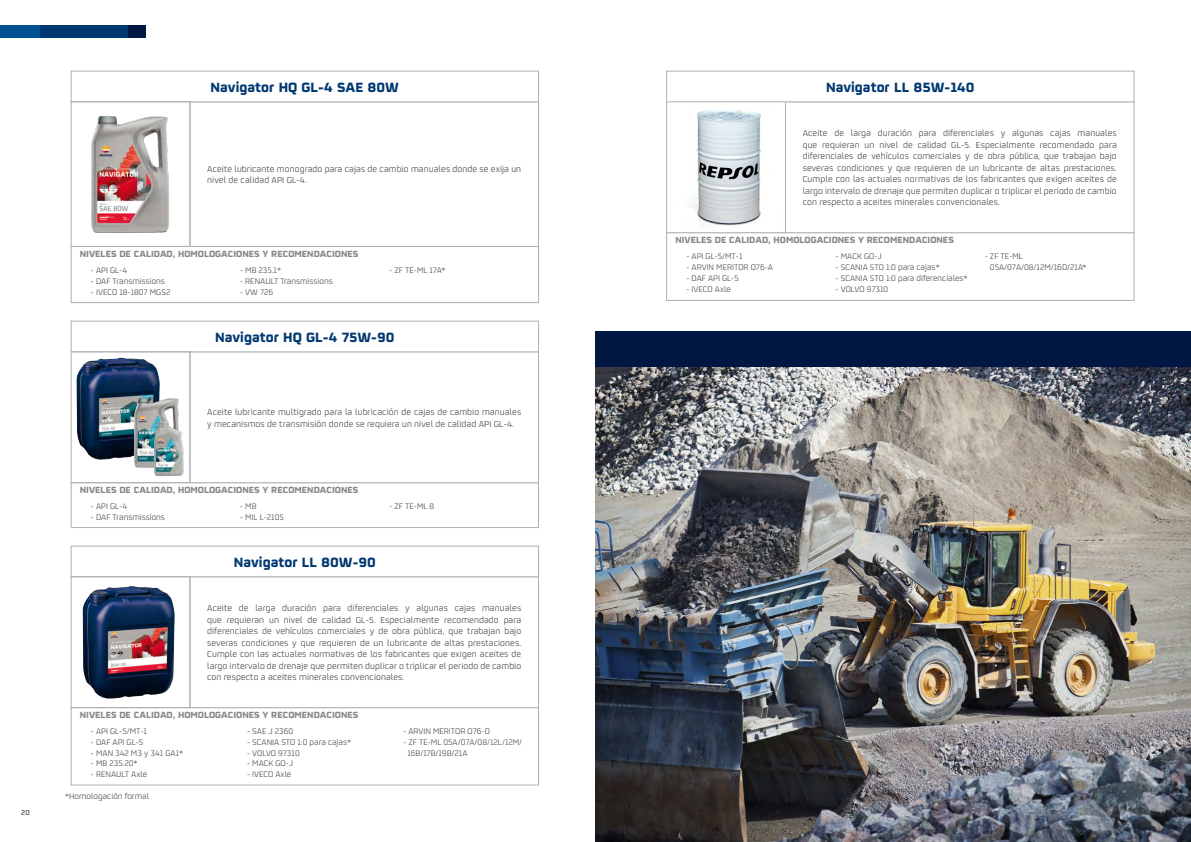
<style>
.page{position:relative;width:1191px;height:842px;background:#fff}
.page>*{position:absolute;margin:0;border:0;box-sizing:border-box;transform-origin:0 0}
.t1{font:700 15px "Repsol";color:#003871}
.t2{font:700 10px "Repsol";color:#85878b}
.t3{font:9.5px/11.5px "Repsol";letter-spacing:.01em;color:#4f5159;text-align:justify}
.t4{font:9px/10.8px "Repsol";color:#58585a}
.t5{font:600 8px "Repsol";color:#58585a}
</style>
<div class="page">
<div style="left:5px;top:25px;width:141px;height:13px;background:#001744"></div>
<div style="left:39px;top:25px;width:89px;height:13px;background:#003871"></div>
<div style="left:0;top:25px;width:39px;height:13px;background:#004f90"></div>
<div style="left:666px;top:232px;width:468px;height:69px;border:1px solid #adb1b3"></div>
<div style="left:785px;top:102px;width:349px;height:131px;border:1px solid #adb1b3"></div>
<div style="left:666px;top:71px;width:468px;height:31px;border:1px solid #adb1b3"></div>
<div style="left:71px;top:246px;width:468px;height:57px;border:1px solid #adb1b3"></div>
<div style="left:190px;top:102px;width:349px;height:145px;border:1px solid #adb1b3"></div>
<div style="left:71px;top:71px;width:468px;height:31px;border:1px solid #adb1b3"></div>
<img style="left:91px;top:115px;width:79px;height:118px">
<div style="left:71px;top:102px;width:119px;height:145px;border:1px solid #adb1b3"></div>
<img style="left:691px;top:110px;width:70px;height:116px">
<div style="left:666px;top:102px;width:119px;height:131px;border:1px solid #adb1b3"></div>
<div style="left:71px;top:707px;width:468px;height:78px;border:1px solid #adb1b3"></div>
<div style="left:190px;top:576px;width:349px;height:132px;border:1px solid #adb1b3"></div>
<div style="left:71px;top:546px;width:468px;height:31px;border:1px solid #adb1b3"></div>
<img style="left:83px;top:586px;width:92px;height:113px">
<div style="left:71px;top:576px;width:119px;height:132px;border:1px solid #adb1b3"></div>
<img style="left:595px;top:366px;width:596px;height:476px">
<div style="left:595px;top:331px;width:596px;height:35px;background:#001744"></div>
<div style="left:71px;top:482px;width:468px;height:46px;border:1px solid #adb1b3"></div>
<div style="left:190px;top:352px;width:349px;height:131px;border:1px solid #adb1b3"></div>
<div style="left:71px;top:321px;width:468px;height:31px;border:1px solid #adb1b3"></div>
<img style="left:77px;top:358px;width:83px;height:102px">
<div style="left:71px;top:352px;width:119px;height:131px;border:1px solid #adb1b3"></div>
<img style="left:131px;top:398px;width:48px;height:69px">
<img style="left:152px;top:415px;width:37px;height:66px">
<p class="t5" style="left:21px;top:807px;width:10px">20</p>
<h1 class="t1" style="left:211px;top:75px;width:190px">Navigator HQ GL-4 SAE 80W</h1>
<p class="t3" style="left:207px;top:163px;width:315px">Aceite lubricante monogrado para cajas de cambio manuales donde se exija un nivel de calidad API GL-4.</p>
<p class="t2" style="left:80px;top:246px;width:280px">NIVELES DE CALIDAD, HOMOLOGACIONES Y RECOMENDACIONES</p>
<p class="t4" style="left:91px;top:264px;width:38px">- API GL-4</p>
<p class="t4" style="left:91px;top:275px;width:76px">- DAF Transmissions</p>
<p class="t4" style="left:91px;top:286px;width:81px">- IVECO 18-1807 MGS2</p>
<p class="t4" style="left:240px;top:264px;width:43px">- MB 235.1*</p>
<p class="t4" style="left:240px;top:275px;width:94px">- RENAULT Transmissions</p>
<p class="t4" style="left:240px;top:286px;width:35px">- VW 726</p>
<p class="t4" style="left:389px;top:264px;width:58px">- ZF TE-ML 17A*</p>
<h1 class="t1" style="left:215px;top:325px;width:181px">Navigator HQ GL-4 75W-90</h1>
<p class="t3" style="left:207px;top:406px;width:315px">Aceite lubricante multigrado para la lubricación de cajas de cambio manuales y mecanismos de transmisión donde se requiera un nivel de calidad API GL-4.</p>
<p class="t2" style="left:80px;top:482px;width:280px">NIVELES DE CALIDAD, HOMOLOGACIONES Y RECOMENDACIONES</p>
<p class="t4" style="left:91px;top:500px;width:38px">- API GL-4</p>
<p class="t4" style="left:91px;top:511px;width:76px">- DAF Transmissions</p>
<p class="t4" style="left:240px;top:500px;width:18px">- MB</p>
<p class="t4" style="left:240px;top:511px;width:45px">- MIL L-2105</p>
<h1 class="t1" style="left:234px;top:550px;width:143px">Navigator LL 80W-90</h1>
<p class="t4" style="left:389px;top:500px;width:46px">- ZF TE-ML 8</p>
<p class="t3" style="left:207px;top:602px;width:315px">Aceite de larga duración para diferenciales y algunas cajas manuales que requieran un nivel de calidad GL-5. Especialmente recomendado para diferenciales de vehículos comerciales y de obra pública, que trabajan bajo severas condiciones y que requieren de un lubricante de altas prestaciones.<br>Cumple con las actuales normativas de los fabricantes que exigen aceites de largo intervalo de drenaje que permiten duplicar o triplicar el periodo de cambio con respecto a aceites minerales convencionales.</p>
<p class="t2" style="left:80px;top:707px;width:280px">NIVELES DE CALIDAD, HOMOLOGACIONES Y RECOMENDACIONES</p>
<p class="t4" style="left:91px;top:725px;width:58px">- API GL-5/MT-1</p>
<p class="t4" style="left:91px;top:736px;width:54px">- DAF API GL-5</p>
<p class="t4" style="left:91px;top:747px;width:94px">- MAN 342 M3 y 341 GA1*</p>
<p class="t4" style="left:91px;top:758px;width:48px">- MB 235.20*</p>
<p class="t4" style="left:91px;top:768px;width:58px">- RENAULT Axle</p>
<p class="t4" style="left:65px;top:790px;width:85px">*Homologación formal</p>
<p class="t4" style="left:247px;top:725px;width:48px">- SAE J 2360</p>
<p class="t4" style="left:247px;top:736px;width:106px">- SCANIA STO 1:0 para cajas*</p>
<p class="t4" style="left:247px;top:747px;width:54px">- VOLVO 97310</p>
<p class="t4" style="left:247px;top:758px;width:47px">- MACK GO-J</p>
<p class="t4" style="left:247px;top:768px;width:46px">- IVECO Axle</p>
<p class="t4" style="left:403px;top:725px;width:88px">- ARVIN MERITOR O76-D</p>
<p class="t4" style="left:407px;top:736px;width:116px;text-indent:-4px">- ZF TE-ML 05A/07A/08/12L/12M/<br>16B/17B/19B/21A</p>
<h1 class="t1" style="left:826px;top:75px;width:150px">Navigator LL 85W-140</h1>
<p class="t3" style="left:802px;top:127px;width:315px">Aceite de larga duración para diferenciales y algunas cajas manuales que requieran un nivel de calidad GL-5. Especialmente recomendado para diferenciales de vehículos comerciales y de obra pública, que trabajan bajo severas condiciones y que requieren de un lubricante de altas prestaciones.<br>Cumple con las actuales normativas de los fabricantes que exigen aceites de largo intervalo de drenaje que permiten duplicar o triplicar el periodo de cambio con respecto a aceites minerales convencionales.</p>
<p class="t2" style="left:675px;top:232px;width:280px">NIVELES DE CALIDAD, HOMOLOGACIONES Y RECOMENDACIONES</p>
<p class="t4" style="left:686px;top:251px;width:58px">- API GL-5/MT-1</p>
<p class="t4" style="left:686px;top:261px;width:88px">- ARVIN MERITOR O76-A</p>
<p class="t4" style="left:686px;top:272px;width:54px">- DAF API GL-5</p>
<p class="t4" style="left:686px;top:283px;width:46px">- IVECO Axle</p>
<p class="t4" style="left:835px;top:251px;width:47px">- MACK GO-J</p>
<p class="t4" style="left:835px;top:261px;width:106px">- SCANIA STO 1:0 para cajas*</p>
<p class="t4" style="left:835px;top:272px;width:134px">- SCANIA STO 1:0 para diferenciales*</p>
<p class="t4" style="left:835px;top:283px;width:54px">- VOLVO 97310</p>
<p class="t4" style="left:990px;top:251px;width:98px;text-indent:-5px">- ZF TE-ML<br>05A/07A/08/12M/16D/21A*</p>
</div>
